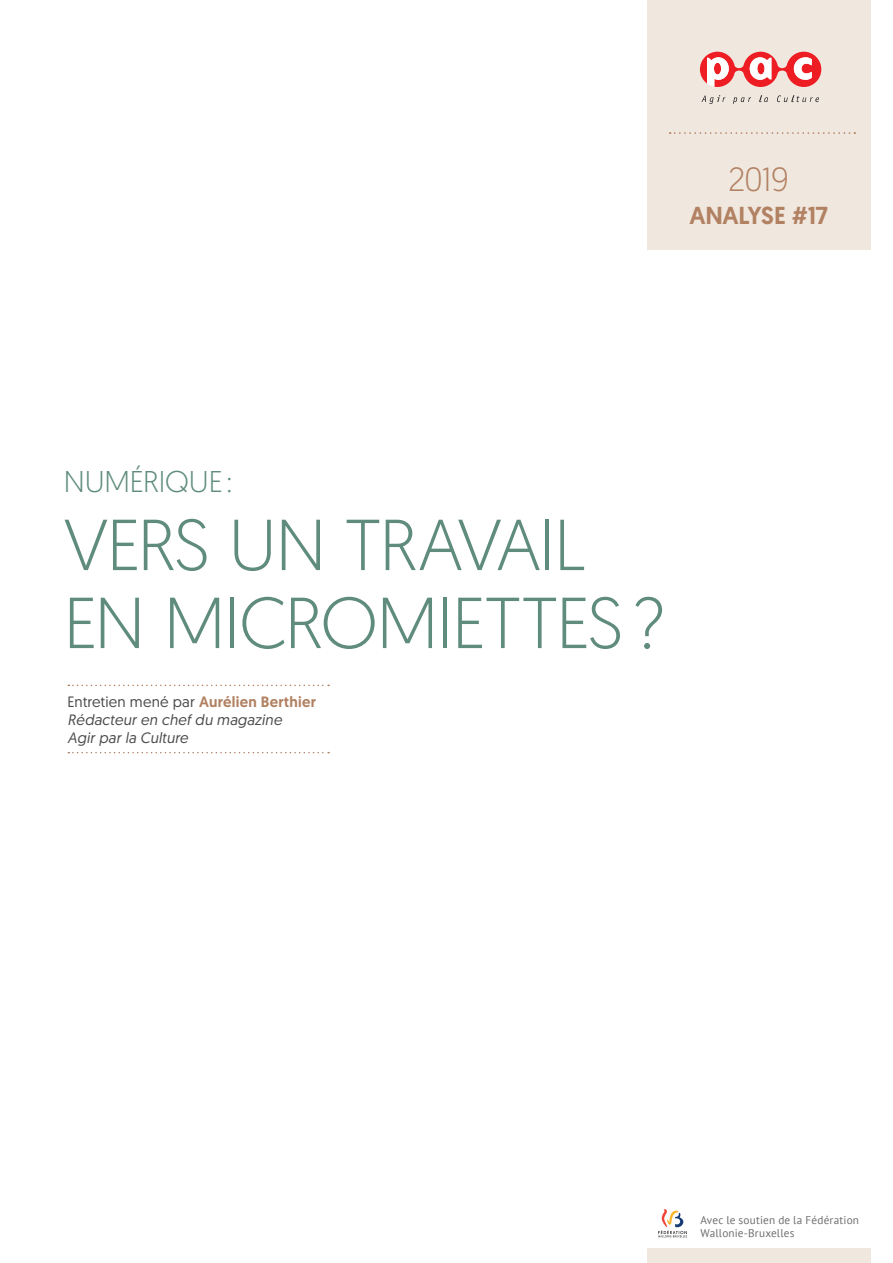
<style>
.page{position:relative;width:893px;height:1263px;background:#fff}
.page>*{position:absolute;margin:0;border:0;box-sizing:border-box;transform-origin:0 0}
.t1{font:300 72px/78px "Geomanist";letter-spacing:-.02em;color:#5f8c7c}
.t2{font:300 33.45px "Geomanist";color:#b18162}
.t3{font:300 30px "Geomanist";letter-spacing:-.005em;color:#5f8c7c}
.t4{font:500 24.6px "Geomanist";letter-spacing:-.01em;color:#b18162}
.t5{font:italic 15px/18px "Geomanist";letter-spacing:.015em;color:#4b4c4d}
.t6{font:11.25px/13.5px "PT Sans";letter-spacing:.015em;color:#6c6d70}
.s1{font-style:normal}
.s2{font-weight:500;font-style:normal;color:#b18162}
</style>
<div class="page">
<div style="left:647px;top:0;width:224px;height:250px;background:#f0e7df"></div>
<svg style="left:670px;top:132px;width:185px;height:2px"></svg>
<svg style="left:700px;top:52px;width:121px;height:35px"></svg>
<svg style="left:701px;top:95px;width:24px;height:9px"></svg>
<svg style="left:733px;top:97px;width:18px;height:7px"></svg>
<svg style="left:759px;top:95px;width:9px;height:7px"></svg>
<svg style="left:777px;top:95px;width:42px;height:7px"></svg>
<div style="left:647px;top:1248px;width:224px;height:15px;background:#f0e7df"></div>
<svg style="left:658px;top:1209px;width:29px;height:28px"></svg>
<svg style="left:68px;top:685px;width:261px;height:1px"></svg>
<svg style="left:68px;top:752px;width:261px;height:1px"></svg>
<h2 class="t2" style="left:728px;top:157px;width:62px">2019</h2>
<h3 class="t4" style="left:689px;top:199px;width:140px">ANALYSE #17</h3>
<h3 class="t3" style="left:64px;top:462px;width:170px">NUMÉRIQUE :</h3>
<h1 class="t1" style="left:64px;top:503px;width:603px">VERS UN TRAVAIL<br>EN MICROMIETTES?</h1>
<p class="t5" style="left:68px;top:693px;width:250px"><span class="s1">Entretien mené par</span> <span class="s2">Aurélien Berthier<br></span>Rédacteur en chef du magazine<br>Agir par la Culture</p>
<p class="t6" style="left:700px;top:1213px;width:160px">Avec le soutien de la Fédération<br>Wallonie-Bruxelles</p>
</div>
